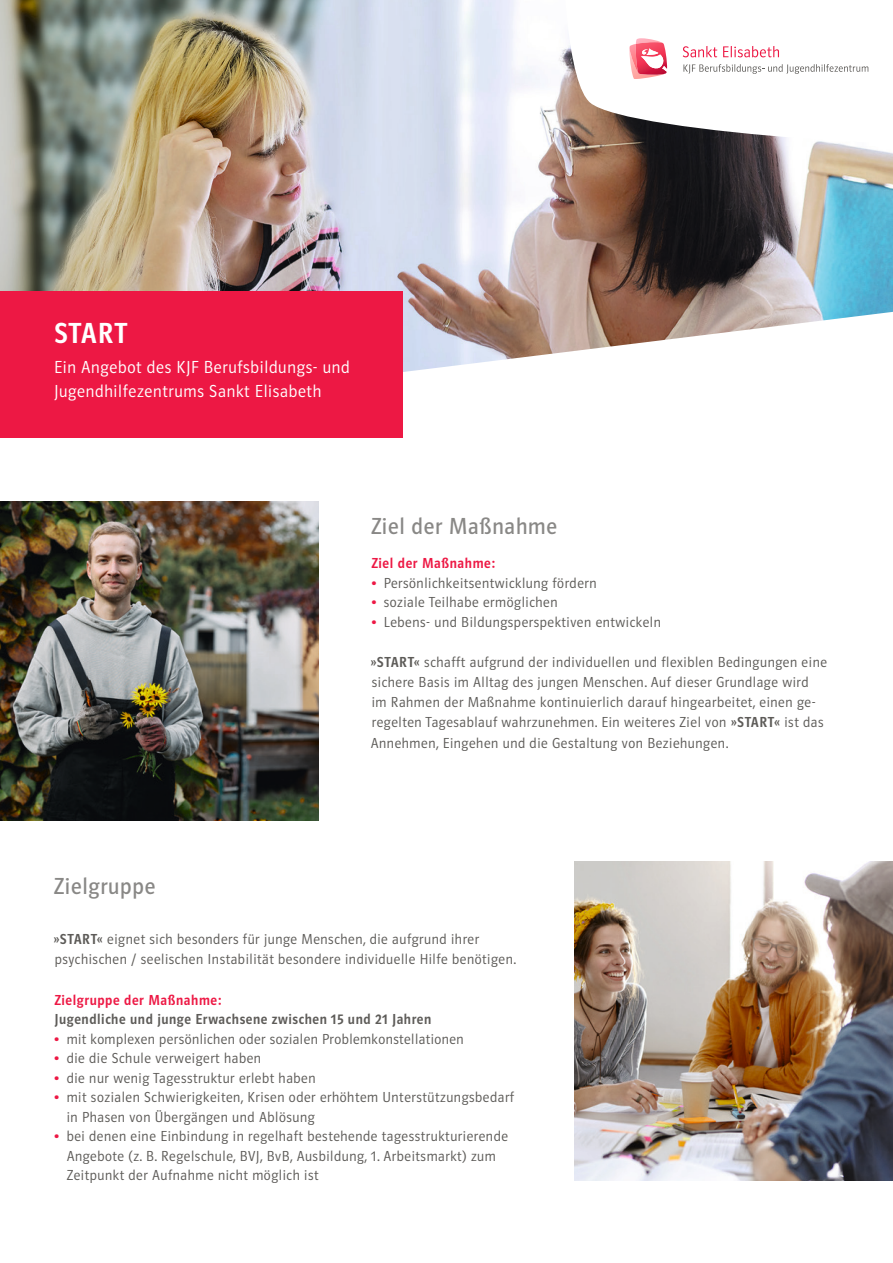
<style>
.page{position:relative;width:893px;height:1263px;background:#fff}
.page>*{position:absolute;margin:0;border:0;box-sizing:border-box;transform-origin:0 0}
.t1{font:30px "Polo Condensed Krftg";letter-spacing:.03em;color:#fff}
.t2{font:24px "Polo Condensed Buch";letter-spacing:.03em;color:#898886}
.t3{font:18px/24px "Polo Condensed Leicht";letter-spacing:.035em;color:#fff}
.t4{font:15px/20.2px "Polo Condensed Leicht";letter-spacing:.035em;color:#5d5b58}
.t5{font:15px "Polo Condensed Krftg";letter-spacing:.035em;color:#5d5b58}
.t6{font:15px "Polo Condensed Krftg";letter-spacing:.04em;color:#ed1844}
.s1{font-family:"Polo Condensed Buch";color:#ed1844}
.s2{font-family:"Polo Condensed Krftg"}
</style>
<div class="page">
<img style="left:0;top:0;width:893px;height:312px">
<svg style="left:0;top:312px;width:891px;height:190px"></svg>
<svg style="left:546px;top:0;width:347px;height:154px"></svg>
<svg style="left:683px;top:64px;width:185px;height:10px"></svg>
<svg style="left:683px;top:46px;width:34px;height:11px"></svg>
<svg style="left:723px;top:46px;width:56px;height:11px"></svg>
<svg style="left:628px;top:38px;width:39px;height:41px"></svg>
<img style="left:574px;top:861px;width:319px;height:319px">
<img style="left:0;top:502px;width:319px;height:319px">
<div style="left:0;top:292px;width:403px;height:146px;background:#ed1844"></div>
<h1 class="t1" style="left:54px;top:318px;width:74px">START</h1>
<p class="t3" style="left:54px;top:355px;width:297px">Ein Angebot des KJF Berufsbildungs- und<br>Jugendhilfezentrums Sankt Elisabeth</p>
<h2 class="t2" style="left:371px;top:513px;width:188px">Ziel der Maßnahme</h2>
<p class="t6" style="left:371px;top:556px;width:125px">Ziel der Maßnahme:</p>
<p class="t4" style="left:371px;top:573px;width:227px"><span class="s1">•</span> Persönlichkeitsentwicklung fördern</p>
<p class="t4" style="left:371px;top:592px;width:188px"><span class="s1">•</span> soziale Teilhabe ermöglichen</p>
<p class="t4" style="left:371px;top:612px;width:291px"><span class="s1">•</span> Lebens- und Bildungsperspektiven entwickeln</p>
<p class="t4" style="left:371px;top:652px;width:458px"><span class="s2">»START«</span> schafft aufgrund der individuellen und flexiblen Bedingungen eine sichere Basis im Alltag des jungen Menschen. Auf dieser Grundlage wird<br>im Rahmen der Maßnahme kontinuierlich darauf hingearbeitet, einen ge&shy;regelten Tagesablauf wahrzunehmen. Ein weiteres Ziel von <span class="s2">»START«</span> ist das Annehmen, Eingehen und die Gestaltung von Beziehungen.</p>
<h2 class="t2" style="left:54px;top:874px;width:103px">Zielgruppe</h2>
<p class="t4" style="left:54px;top:929px;width:464px"><span class="s2">»START«</span> eignet sich besonders für junge Menschen, die aufgrund ihrer psychischen / seelischen Instabilität besondere individuelle Hilfe benötigen.</p>
<p class="t6" style="left:54px;top:992px;width:169px">Zielgruppe der Maßnahme:</p>
<p class="t5" style="left:55px;top:1011px;width:378px">Jugendliche und junge Erwachsene zwischen 15 und 21 Jahren</p>
<p class="t4" style="left:54px;top:1029px;width:411px"><span class="s1">•</span> mit komplexen persönlichen oder sozialen Problemkonstellationen</p>
<p class="t4" style="left:54px;top:1048px;width:209px"><span class="s1">•</span> die die Schule verweigert haben</p>
<p class="t4" style="left:54px;top:1068px;width:263px"><span class="s1">•</span> die nur wenig Tagesstruktur erlebt haben</p>
<p class="t4" style="left:67px;top:1088px;width:449px;line-height:19.5px;text-indent:-13px"><span class="s1">•</span> mit sozialen Schwierigkeiten, Krisen oder erhöhtem Unterstützungsbedarf in Phasen von Übergängen und Ablösung</p>
<p class="t4" style="left:67px;top:1127px;width:443px;line-height:19.5px;text-indent:-13px"><span class="s1">•</span> bei denen eine Einbindung in regelhaft bestehende tagesstrukturierende<br>Angebote (z. B. Regelschule, BVJ, BvB, Ausbildung, 1. Arbeitsmarkt) zum<br>Zeitpunkt der Aufnahme nicht möglich ist</p>
</div>
